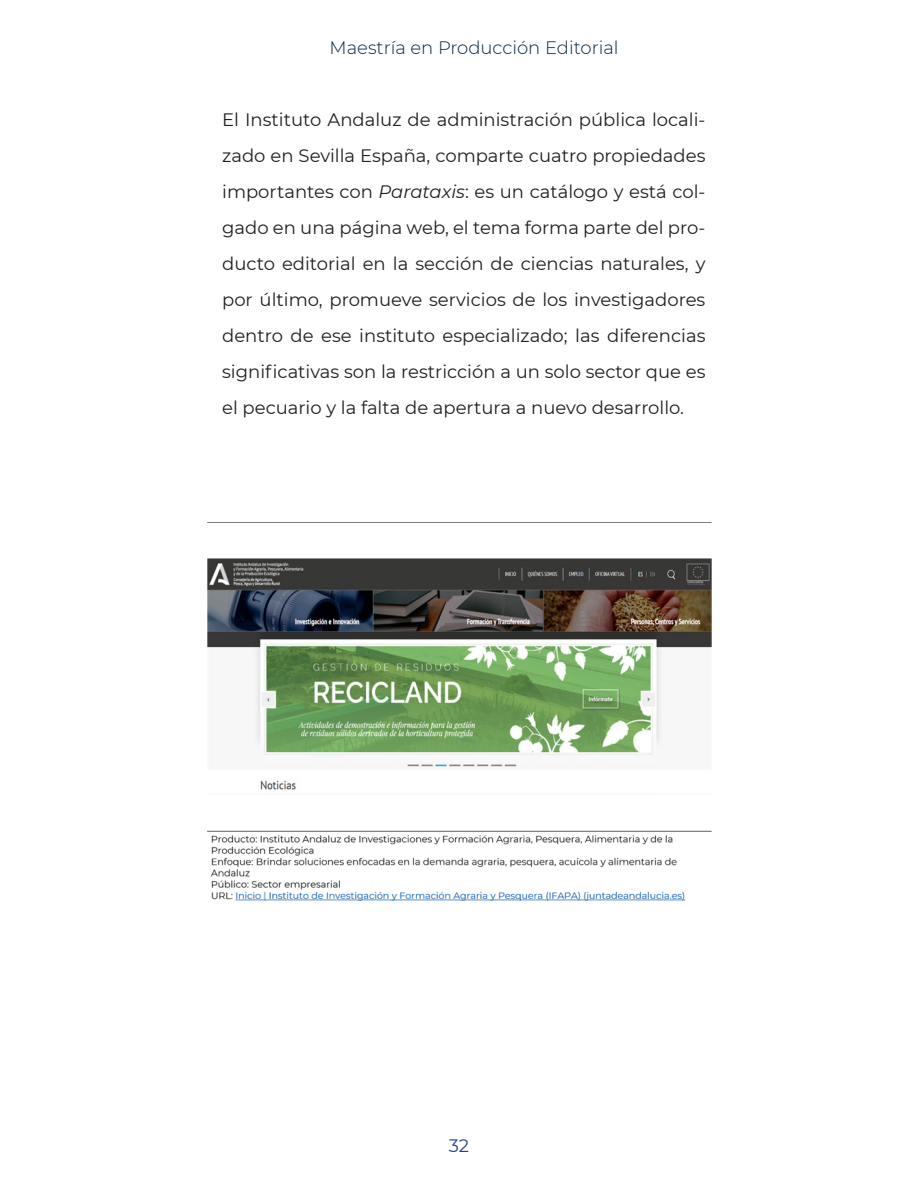
<style>
.page{position:relative;width:918px;height:1188px;background:#fff}
.page>*{position:absolute;margin:0;border:0;box-sizing:border-box;transform-origin:0 0}
.Párrafo_alemán{font:18px/36px "Montserrat";color:#231f20;text-align:justify}
.t1{font:300 18px "Montserrat";color:#072744}
.t2{font:18px "Montserrat";color:#253f8e}
.s1{font-style:italic}
</style>
<div class="page">
<img style="left:207px;top:558px;width:504px;height:343px">
<p class="t1" style="left:330px;top:35px;width:291px">Maestría en Producción Editorial</p>
<p class="Párrafo_alemán" style="left:222px;top:101px;width:485px">El Instituto Andaluz de administración pública locali&shy;zado en Sevilla España, comparte cuatro propiedades importantes con <span class="s1">Parataxis</span>: es un catálogo y está col&shy;gado en una página web, el tema forma parte del pro&shy;ducto editorial en la sección de ciencias naturales, y por último, promueve servicios de los investigadores dentro de ese instituto especializado; las diferencias significativas son la restricción a un solo sector que es el pecuario y la falta de apertura a nuevo desarrollo.</p>
<p class="t2" style="left:449px;top:1133px;width:22px">32</p>
</div>
